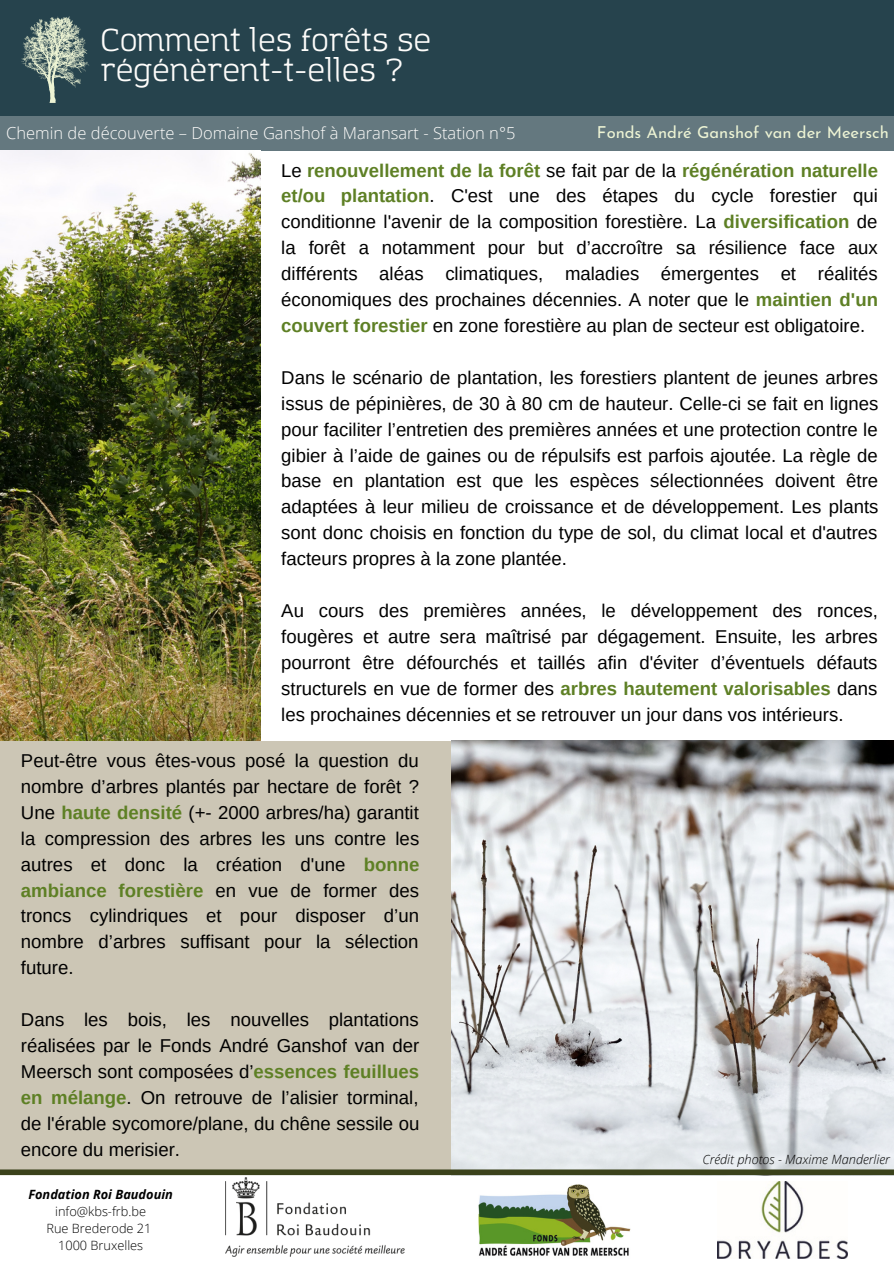
<style>
.page{position:relative;width:894px;height:1264px;background:#fff}
.page>*{position:absolute;margin:0;border:0;box-sizing:border-box;transform-origin:0 0}
.t1{font:31.2px/30.5px "Amazing Grotesk";color:#fefdfb}
.t2{font:18.6px/26px "Arimo";color:#000;text-align:justify}
.t3{font:300 16.5px "Open Sans";color:#fefdfb}
.t4{font:16.5px "Josefin Sans";color:#edf4d4}
.t5{font:300 12.75px/17.2px "Open Sans";color:#000;text-align:center}
.t6{font:italic 300 12.75px "Open Sans";color:#000}
.t7{font:italic 700 12.75px "Open Sans";color:#000}
.s1{font-weight:700;color:#5e8025}
</style>
<div class="page">
<img style="left:717px;top:1181px;width:130px;height:76px">
<img style="left:225px;top:1177px;width:179px;height:79px">
<img style="left:478px;top:1184px;width:153px;height:72px">
<div style="left:0;top:0;width:893px;height:150px;background:#64787f"></div>
<div style="left:0;top:0;width:893px;height:115px;background:#26434d"></div>
<svg style="left:21px;top:16px;width:68px;height:87px"></svg>
<img style="left:0;top:150px;width:261px;height:590px">
<div style="left:0;top:740px;width:893px;height:432px;background:#ccc6b5"></div>
<img style="left:451px;top:740px;width:442px;height:429px">
<div style="left:0;top:1169px;width:893px;height:6px;background:#3b421b"></div>
<h1 class="t1" style="left:101px;top:27px;width:332px">Comment les forêts se régénèrent-t-elles ?</h1>
<p class="t3" style="left:6px;top:121px;width:510px">Chemin de découverte – Domaine Ganshof à Maransart - Station n°5</p>
<p class="t4" style="left:596px;top:126px;width:293px">Fonds André Ganshof van der Meersch</p>
<p class="t2" style="left:281px;top:157px;width:598px">Le <span class="s1">renouvellement de la forêt</span> se fait par de la <span class="s1">régénération naturelle et/ou plantation</span>. C'est une des étapes du cycle forestier qui conditionne l'avenir de la composition forestière. La <span class="s1">diversification</span> de la forêt a notamment pour but d’accroître sa résilience face aux différents aléas climatiques, maladies émergentes et réalités économiques des prochaines décennies. A noter que le <span class="s1">maintien d'un couvert forestier</span> en zone forestière au plan de secteur est obligatoire.</p>
<p class="t2" style="left:281px;top:364px;width:598px">Dans le scénario de plantation, les forestiers plantent de jeunes arbres issus de pépinières, de 30 à 80 cm de hauteur. Celle-ci se fait en lignes pour faciliter l’entretien des premières années et une protection contre le gibier à l’aide de gaines ou de répulsifs est parfois ajoutée. La règle de base en plantation est que les espèces sélectionnées doivent être adaptées à leur milieu de croissance et de développement. Les plants sont donc choisis en fonction du type de sol, du climat local et d'autres facteurs propres à la zone plantée.</p>
<p class="t2" style="left:281px;top:597px;width:598px">Au cours des premières années, le développement des ronces, fougères et autre sera maîtrisé par dégagement. Ensuite, les arbres pourront être défourchés et taillés afin d'éviter d’éventuels défauts structurels en vue de former des <span class="s1">arbres hautement valorisables</span> dans les prochaines décennies et se retrouver un jour dans vos intérieurs.</p>
<p class="t2" style="left:21px;top:747px;width:400px">Peut-être vous êtes-vous posé la question du nombre d’arbres plantés par hectare de forêt ?<br>Une <span class="s1">haute densité</span> (+- 2000 arbres/ha) garantit la compression des arbres les uns contre les autres et donc la création d'une <span class="s1">bonne ambiance forestière</span> en vue de former des troncs cylindriques et pour disposer d’un nombre d’arbres suffisant pour la sélection future.</p>
<p class="t2" style="left:21px;top:1006px;width:400px">Dans les bois, les nouvelles plantations réalisées par le Fonds André Ganshof van der Meersch sont composées d’<span class="s1">essences feuillues en mélange</span>. On retrouve de l’alisier torminal, de l'érable sycomore/plane, du chêne sessile ou encore du merisier.</p>
<p class="t7" style="left:28px;top:1185px;width:146px">Fondation Roi Baudouin</p>
<p class="t5" style="left:46px;top:1202px;width:106px">info@kbs-frb.be<br>Rue Brederode 21<br>1000 Bruxelles</p>
<p class="t6" style="left:702px;top:1150px;width:189px">Crédit photos - Maxime Manderlier</p>
</div>
